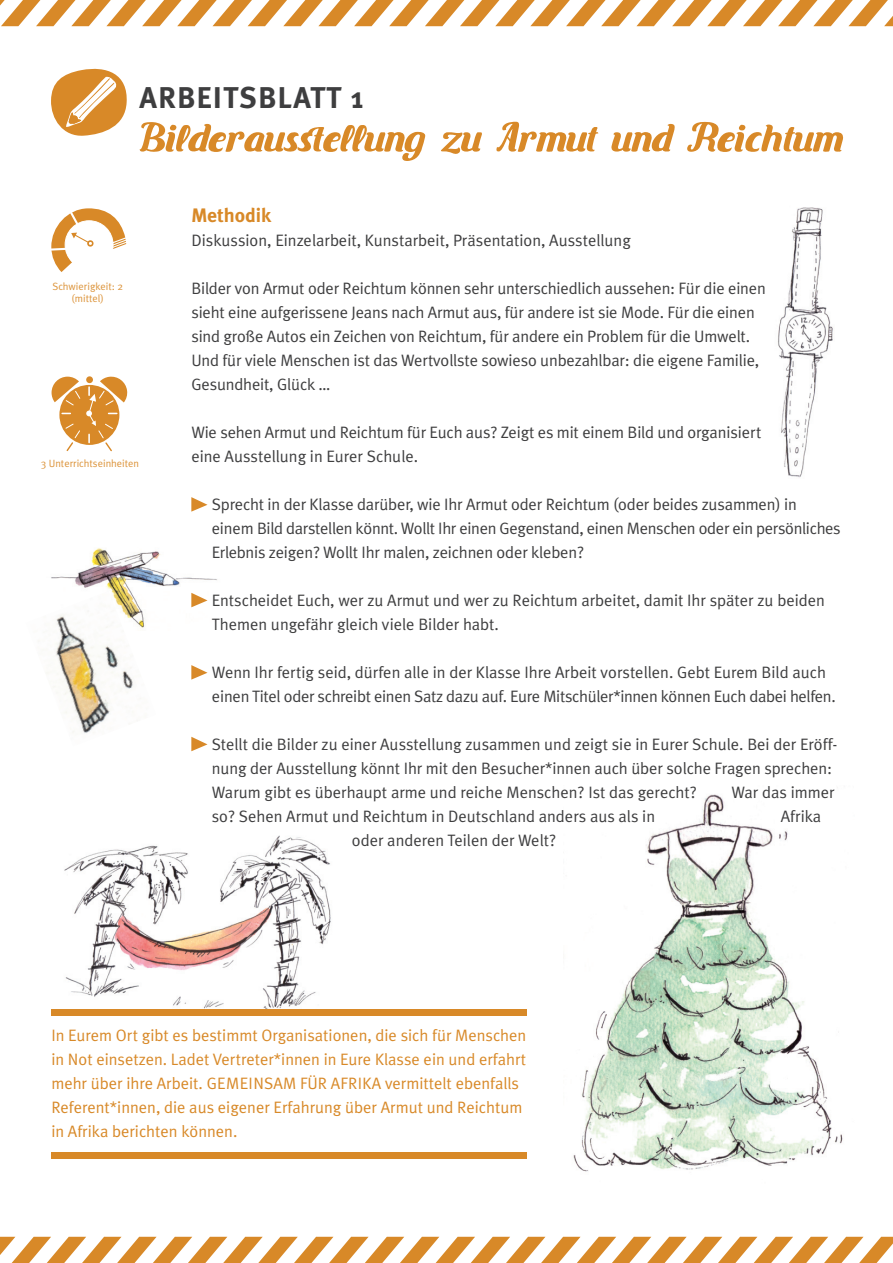
<style>
.page{position:relative;width:893px;height:1263px;background:#fff}
.page>*{position:absolute;margin:0;border:0;box-sizing:border-box;transform-origin:0 0}
.t1{font:52.5px "Carten";color:#d88928}
.t2{font:700 30px "Meta";letter-spacing:.05em;color:#3e3e3f}
.t3{font:700 19.5px "Meta";color:#d88928}
.t4{font:16.5px/24px "Meta Plus Normal";letter-spacing:-.01em;color:#3e3e3f}
.t5{font:16.5px/24px "Meta Plus Normal";color:#d88928}
.t6{font:10.5px/12.6px "Meta Plus Normal";color:#dc9339;text-align:center}
</style>
<div class="page">
<svg style="left:0;top:0;width:893px;height:26px"></svg>
<svg style="left:0;top:1237px;width:893px;height:26px"></svg>
<img style="left:778px;top:207px;width:55px;height:271px">
<img style="left:64px;top:835px;width:267px;height:174px">
<img style="left:573px;top:794px;width:270px;height:378px">
<img style="left:51px;top:548px;width:166px;height:60px">
<img style="left:46px;top:591px;width:110px;height:142px">
<svg style="left:191px;top:497px;width:16px;height:15px"></svg>
<svg style="left:191px;top:593px;width:16px;height:14px"></svg>
<svg style="left:191px;top:665px;width:16px;height:15px"></svg>
<svg style="left:191px;top:737px;width:16px;height:14px"></svg>
<svg style="left:51px;top:68px;width:76px;height:68px"></svg>
<svg style="left:52px;top:376px;width:76px;height:76px"></svg>
<svg style="left:51px;top:208px;width:75px;height:64px"></svg>
<div style="left:51px;top:1152px;width:475px;height:6px;background:#d88928"></div>
<div style="left:51px;top:1009px;width:475px;height:7px;background:#d88928"></div>
<h2 class="t2" style="left:139px;top:80px;width:226px">ARBEITSBLATT 1</h2>
<h1 class="t1" style="left:139px;top:101px;width:705px">Bilderausstellung zu Armut und Reichtum</h1>
<p class="t6" style="left:52px;top:280px;width:72px">Schwierigkeit: 2 (mittel)</p>
<p class="t6" style="left:41px;top:457px;width:100px">3 Unterrichtseinheiten</p>
<p class="t3" style="left:191px;top:204px;width:82px">METHODIK</p>
<p class="t4" style="left:191px;top:228px;width:441px">Diskussion, Einzelarbeit, Kunstarbeit, Präsentation, Ausstellung</p>
<p class="t4" style="left:191px;top:276px;width:576px">Bilder von Armut oder Reichtum können sehr unterschiedlich aussehen: Für die einen sieht eine aufgerissene Jeans nach Armut aus, für andere ist sie Mode. Für die einen sind große Autos ein Zeichen von Reichtum, für andere ein Problem für die Umwelt.<br>Und für viele Menschen ist das Wertvollste sowieso unbezahlbar: die eigene Familie, Gesundheit, Glück …</p>
<p class="t4" style="left:191px;top:420px;width:572px">Wie sehen Armut und Reichtum für Euch aus? Zeigt es mit einem Bild und organisiert eine Ausstellung in Eurer Schule.</p>
<p class="t4" style="left:212px;top:492px;width:630px">Sprecht in der Klasse darüber, wie Ihr Armut oder Reichtum (oder beides zusammen) in einem Bild darstellen könnt. Wollt Ihr einen Gegenstand, einen Menschen oder ein persönliches<br>Erlebnis zeigen? Wollt Ihr malen, zeichnen oder kleben?</p>
<p class="t4" style="left:212px;top:588px;width:615px">Entscheidet Euch, wer zu Armut und wer zu Reichtum arbeitet, damit Ihr später zu beiden<br>Themen ungefähr gleich viele Bilder habt.</p>
<p class="t4" style="left:212px;top:660px;width:625px">Wenn Ihr fertig seid, dürfen alle in der Klasse Ihre Arbeit vorstellen. Gebt Eurem Bild auch einen Titel oder schreibt einen Satz dazu auf. Eure Mitschüler*innen können Euch dabei helfen.</p>
<p class="t4" style="left:212px;top:732px;width:627px">Stellt die Bilder zu einer Ausstellung zusammen und zeigt sie in Eurer Schule. Bei der Eröff&shy;nung der Ausstellung könnt Ihr mit den Besucher*innen auch über solche Fragen sprechen:<br>Warum gibt es überhaupt arme und reiche Menschen? Ist das gerecht?</p>
<p class="t4" style="left:731px;top:780px;width:105px">War das immer</p>
<p class="t4" style="left:212px;top:804px;width:445px">so? Sehen Armut und Reichtum in Deutschland anders aus als in</p>
<p class="t4" style="left:781px;top:804px;width:42px">Afrika</p>
<p class="t4" style="left:352px;top:828px;width:206px">oder anderen Teilen der Welt?</p>
<p class="t5" style="left:51px;top:1023px;width:476px">In Eurem Ort gibt es bestimmt Organisationen, die sich für Menschen in Not einsetzen. Ladet Vertreter*innen in Eure Klasse ein und erfahrt mehr über ihre Arbeit. GEMEINSAM FÜR AFRIKA vermittelt ebenfalls Referent*innen, die aus eigener Erfahrung über Armut und Reichtum in Afrika berichten können.</p>
</div>
